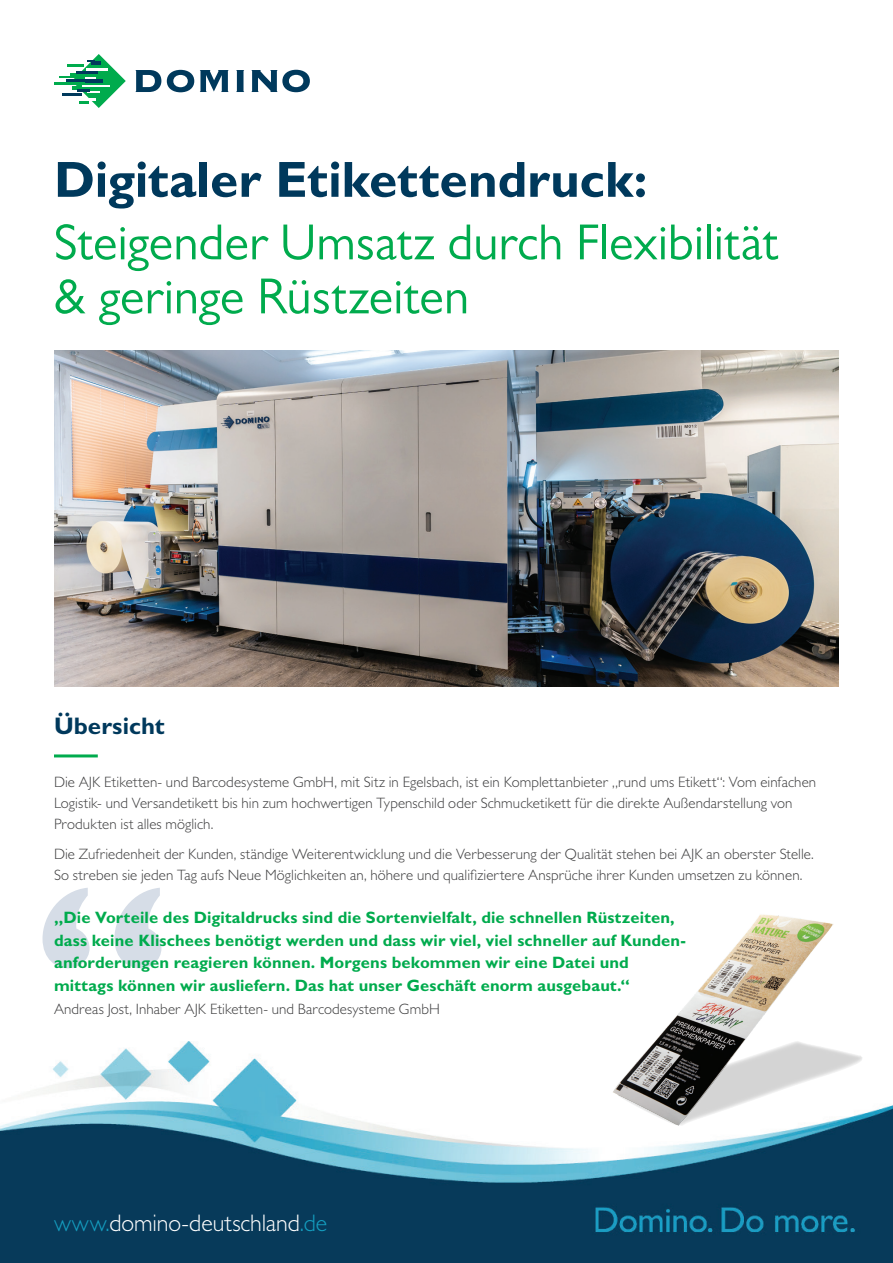
<style>
.page{position:relative;width:893px;height:1263px;background:#fff}
.page>*{position:absolute;margin:0;border:0;box-sizing:border-box;transform-origin:0 0}
.t1{font:51px/54px "Gill Sans";letter-spacing:-.005em;color:#00ab4d}
.t2{font:700 51px "Gill Sans";letter-spacing:-.005em;color:#00395c}
.t3{font:300 24px "Gill Sans";color:#fff}
.t4{font:700 24px "Gill Sans";color:#00395c}
.t5{font:700 16.5px/22.5px "Gill Sans";letter-spacing:.005em;color:#00ab4d}
.t6{font:300 15px/21px "Gill Sans";letter-spacing:.005em;color:#3e3e3f}
.s1{color:#149dbf}
</style>
<div class="page">
<img style="left:0;top:1041px;width:893px;height:222px">
<svg style="left:167px;top:70px;width:27px;height:22px"></svg>
<svg style="left:200px;top:70px;width:28px;height:22px"></svg>
<svg style="left:236px;top:70px;width:8px;height:22px"></svg>
<svg style="left:252px;top:70px;width:58px;height:22px"></svg>
<svg style="left:136px;top:70px;width:25px;height:22px"></svg>
<hr style="left:54px;top:83px;width:30px;height:2px;background:#00ab4d">
<svg style="left:59px;top:54px;width:67px;height:54px"></svg>
<svg style="left:43px;top:888px;width:118px;height:80px"></svg>
<hr style="left:54px;top:754px;width:44px;height:3px;background:#00ab4d">
<img style="left:54px;top:351px;width:785px;height:336px">
<img style="left:589px;top:914px;width:304px;height:216px">
<h1 class="t2" style="left:54px;top:148px;width:595px">Digitaler Etikettendruck:</h1>
<h1 class="t1" style="left:54px;top:215px;width:726px">Steigender Umsatz durch Flexibilität &amp; geringe Rüstzeiten</h1>
<h2 class="t4" style="left:54px;top:711px;width:112px">Übersicht</h2>
<p class="t6" style="left:54px;top:771px;width:764px">Die AJK Etiketten- und Barcodesysteme GmbH, mit Sitz in Egelsbach, ist ein Komplettanbieter „rund ums Etikett“: Vom einfachen<br>Logistik- und Versandetikett bis hin zum hochwertigen Typenschild oder Schmucketikett für die direkte Außendarstellung von<br>Produkten ist alles möglich.</p>
<p class="t6" style="left:54px;top:843px;width:761px">Die Zufriedenheit der Kunden, ständige Weiterentwicklung und die Verbesserung der Qualität stehen bei AJK an oberster Stelle.<br>So streben sie jeden Tag aufs Neue Möglichkeiten an, höhere und qualifiziertere Ansprüche ihrer Kunden umsetzen zu können.</p>
<p class="t5" style="left:54px;top:906px;width:634px">„Die Vorteile des Digitaldrucks sind die Sortenvielfalt, die schnellen Rüstzeiten, dass keine Klischees benötigt werden und dass wir viel, viel schneller auf Kunden&shy;anforderungen reagieren können. Morgens bekommen wir eine Datei und mittags können wir ausliefern. Das hat unser Geschäft enorm ausgebaut.“</p>
<p class="t6" style="left:54px;top:998px;width:387px">Andreas Jost, Inhaber AJK Etiketten- und Barcodesysteme GmbH</p>
<h2 class="t3" style="left:54px;top:1208px;width:275px"><span class="s1">www.</span>domino-deutschland<span class="s1">.de</span></h2>
</div>
